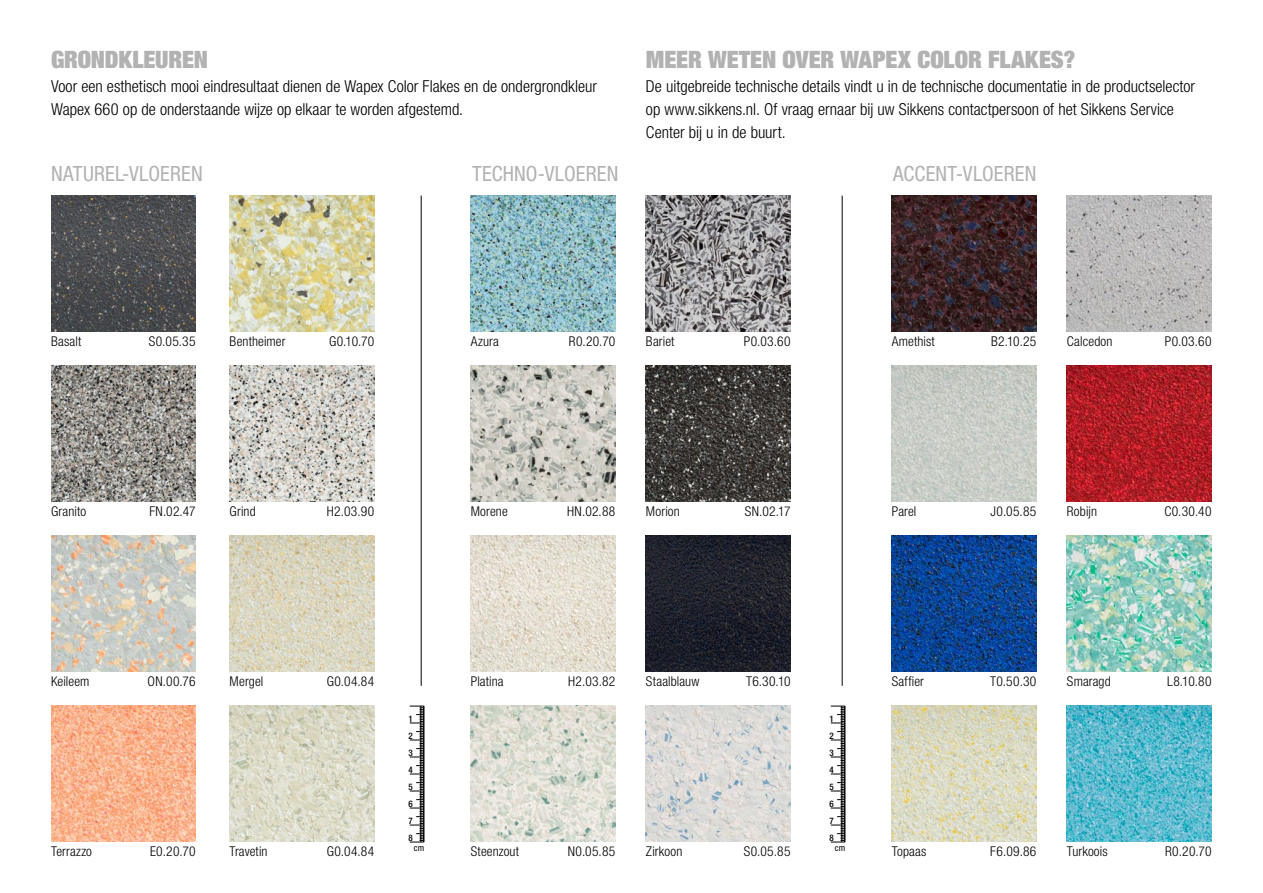
<style>
.page{position:relative;width:1263px;height:893px;background:#fff}
.page>*{position:absolute;margin:0;border:0;box-sizing:border-box;transform-origin:0 0}
.t1{font:900 condensed 24px "Helvetica Neue LT Std";letter-spacing:-.005em;color:#b3b2b2}
.t2{font:condensed 21px "Helvetica Neue LT Std";letter-spacing:.005em;color:#b2b2b2}
.t3{font:300 condensed 16.5px/23.4px "Helvetica Neue LT Std";color:#000}
.t4{font:300 condensed 13.5px "Helvetica Neue LT Std";letter-spacing:.02em;color:#000}
.t5{font:500 condensed 9px/17px "Helvetica Neue LT Std";color:#000;text-align:justify}
.t6{font:condensed 9px "Helvetica Neue LT Std";color:#000}
</style>
<div class="page">
<hr style="left:421px;top:196px;width:1px;height:490px;background:#000">
<hr style="left:842px;top:196px;width:1px;height:490px;background:#000">
<img style="left:51px;top:196px;width:145px;height:136px">
<img style="left:51px;top:366px;width:145px;height:136px">
<img style="left:51px;top:536px;width:145px;height:136px">
<img style="left:51px;top:706px;width:145px;height:136px">
<img style="left:230px;top:196px;width:144px;height:136px">
<img style="left:230px;top:366px;width:144px;height:136px">
<img style="left:230px;top:536px;width:144px;height:136px">
<img style="left:230px;top:706px;width:144px;height:136px">
<img style="left:471px;top:196px;width:144px;height:136px">
<img style="left:471px;top:366px;width:144px;height:136px">
<img style="left:471px;top:536px;width:144px;height:136px">
<img style="left:471px;top:706px;width:144px;height:136px">
<img style="left:646px;top:196px;width:144px;height:136px">
<img style="left:646px;top:366px;width:144px;height:136px">
<img style="left:646px;top:536px;width:144px;height:136px">
<img style="left:646px;top:706px;width:144px;height:136px">
<img style="left:892px;top:196px;width:144px;height:136px">
<img style="left:892px;top:366px;width:144px;height:136px">
<img style="left:892px;top:536px;width:144px;height:136px">
<img style="left:892px;top:706px;width:144px;height:136px">
<img style="left:1067px;top:196px;width:144px;height:136px">
<img style="left:1067px;top:366px;width:144px;height:136px">
<img style="left:1067px;top:536px;width:144px;height:136px">
<img style="left:1067px;top:706px;width:144px;height:136px">
<svg style="left:410px;top:706px;width:14px;height:137px"></svg>
<svg style="left:831px;top:706px;width:14px;height:137px"></svg>
<h1 class="t1" style="left:51px;top:44px;width:159px">GRONDKLEUREN</h1>
<p class="t3" style="left:51px;top:74px;width:548px">Voor een esthetisch mooi eindresultaat dienen de Wapex Color Flakes en de ondergrondkleur<br>Wapex 660 op de onderstaande wijze op elkaar te worden afgestemd.</p>
<h1 class="t1" style="left:646px;top:44px;width:32px">MEER</h1>
<h1 class="t1" style="left:708px;top:44px;width:165px">WETEN OVER WAPEX</h1>
<h1 class="t1" style="left:917px;top:44px;width:27px">COLOR</h1>
<h1 class="t1" style="left:988px;top:44px;width:26px">FLAKES</h1>
<h1 class="t1" style="left:1063px;top:44px;width:13px">?</h1>
<p class="t3" style="left:646px;top:74px;width:551px">De uitgebreide technische details vindt u in de technische documentatie in de productselector op www.sikkens.nl. Of vraag ernaar bij uw Sikkens contactpersoon of het Sikkens Service<br>Center bij u in de buurt.</p>
<h2 class="t2" style="left:51px;top:161px;width:151px">NATUREL-VLOEREN</h2>
<h2 class="t2" style="left:472px;top:161px;width:290px">TECHNO-VLOEREN A</h2>
<h2 class="t2" style="left:903px;top:161px;width:132px">CCENT-VLOEREN</h2>
<p class="t4" style="left:51px;top:333px;width:69px">Basalt S</p>
<p class="t4" style="left:156px;top:333px;width:41px">0.05.35</p>
<p class="t4" style="left:230px;top:333px;width:57px">Bentheimer</p>
<p class="t4" style="left:329px;top:333px;width:47px">G0.10.70</p>
<p class="t4" style="left:471px;top:333px;width:68px">Azura R</p>
<p class="t4" style="left:576px;top:333px;width:41px">0.20.70</p>
<p class="t4" style="left:646px;top:333px;width:69px">Bariet P</p>
<p class="t4" style="left:751px;top:333px;width:41px">0.03.60</p>
<p class="t4" style="left:892px;top:333px;width:78px">Amethist B</p>
<p class="t4" style="left:998px;top:333px;width:40px">2.10.25</p>
<p class="t4" style="left:1067px;top:333px;width:78px">Calcedon P</p>
<p class="t4" style="left:1172px;top:333px;width:41px">0.03.60</p>
<p class="t4" style="left:51px;top:503px;width:37px">Granito</p>
<p class="t4" style="left:149px;top:503px;width:48px">FN.02.47</p>
<p class="t4" style="left:230px;top:503px;width:28px">Grind</p>
<p class="t4" style="left:327px;top:503px;width:49px">H2.03.90</p>
<p class="t4" style="left:471px;top:503px;width:38px">Morene</p>
<p class="t4" style="left:567px;top:503px;width:50px">HN.02.88</p>
<p class="t4" style="left:646px;top:503px;width:64px">Morion SN</p>
<p class="t4" style="left:759px;top:503px;width:33px">.02.17</p>
<p class="t4" style="left:892px;top:503px;width:26px">Parel</p>
<p class="t4" style="left:990px;top:503px;width:47px">J0.05.85</p>
<p class="t4" style="left:1067px;top:503px;width:70px">Robijn C</p>
<p class="t4" style="left:1172px;top:503px;width:41px">0.30.40</p>
<p class="t4" style="left:51px;top:673px;width:66px">Keileem ON</p>
<p class="t4" style="left:163px;top:673px;width:34px">.00.76</p>
<p class="t4" style="left:230px;top:673px;width:35px">Mergel</p>
<p class="t4" style="left:327px;top:673px;width:49px">G0.04.84</p>
<p class="t4" style="left:51px;top:843px;width:76px">Terrazzo E</p>
<p class="t4" style="left:156px;top:843px;width:41px">0.20.70</p>
<p class="t4" style="left:230px;top:843px;width:39px">Travetin</p>
<p class="t4" style="left:327px;top:843px;width:49px">G0.04.84</p>
<p class="t5" style="left:408px;top:710px;width:6px">1<br>2<br>3<br>4<br>5<br>6<br>7<br>8</p>
<p class="t6" style="left:414px;top:843px;width:12px">CM</p>
<p class="t4" style="left:471px;top:673px;width:34px">Platina</p>
<p class="t4" style="left:568px;top:673px;width:49px">H2.03.82</p>
<p class="t4" style="left:646px;top:673px;width:83px">Staalblauw T</p>
<p class="t4" style="left:752px;top:673px;width:40px">6.30.10</p>
<p class="t4" style="left:471px;top:843px;width:79px">Steenzout N</p>
<p class="t4" style="left:575px;top:843px;width:41px">0.05.85</p>
<p class="t4" style="left:646px;top:843px;width:73px">Zirkoon S</p>
<p class="t4" style="left:751px;top:843px;width:41px">0.05.85</p>
<p class="t5" style="left:829px;top:710px;width:6px">1<br>2<br>3<br>4<br>5<br>6<br>7<br>8</p>
<p class="t6" style="left:835px;top:843px;width:12px">CM</p>
<p class="t4" style="left:892px;top:673px;width:71px">Saffier T</p>
<p class="t4" style="left:996px;top:673px;width:41px">0.50.30</p>
<p class="t4" style="left:1067px;top:673px;width:78px">Smaragd L</p>
<p class="t4" style="left:1173px;top:673px;width:40px">8.10.80</p>
<p class="t4" style="left:892px;top:843px;width:36px">Topaas</p>
<p class="t4" style="left:990px;top:843px;width:48px">F6.09.86</p>
<p class="t4" style="left:1067px;top:843px;width:76px">Turkoois R</p>
<p class="t4" style="left:1172px;top:843px;width:41px">0.20.70</p>
</div>
